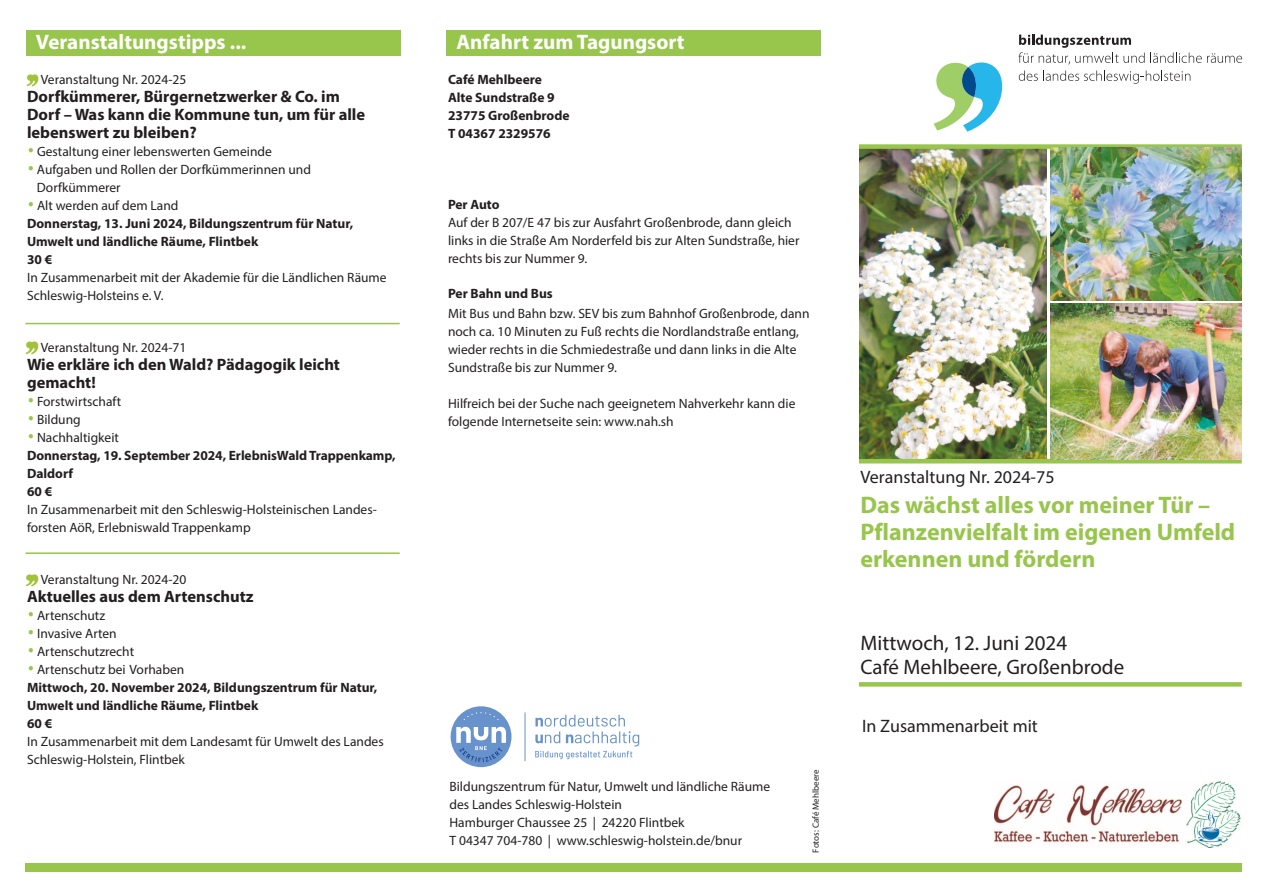
<style>
.page{position:relative;width:1263px;height:893px;background:#fff}
.page>*{position:absolute;margin:0;border:0;box-sizing:border-box;transform-origin:0 0}
.t1{font:34.5px "Myriad Pro";color:#98c54c}
.t2{font:700 24px/27px "Myriad Pro";color:#98c54c}
.t3{font:21px/24px "Myriad Pro";color:#231f20}
.t4{font:700 21px "Myriad Pro";color:#fff}
.t5{font:18px "Myriad Pro";color:#231f20}
.t6{font:700 16.5px/18px "Myriad Pro";color:#231f20}
.t7{font:13.5px/18px "Myriad Pro";color:#231f20}
.t8{font:700 13.5px/18px "Myriad Pro";color:#231f20}
.t9{font:9px "Myriad Pro";color:#231f20}
.s1{font-weight:400}
.s2{font-weight:700}
</style>
<div class="page">
<img style="left:859px;top:149px;width:187px;height:310px">
<div style="left:859px;top:682px;width:383px;height:5px;background:#98c54c"></div>
<hr style="left:859px;top:459px;width:383px;height:4px;background:#98c54c">
<div style="left:26px;top:863px;width:1216px;height:9px;background:#98c54c"></div>
<svg style="left:1018px;top:35px;width:224px;height:30px"></svg>
<svg style="left:1019px;top:71px;width:171px;height:13px"></svg>
<svg style="left:934px;top:62px;width:68px;height:70px"></svg>
<svg style="left:859px;top:144px;width:383px;height:5px;background:#9dc45e"></svg>
<div style="left:26px;top:30px;width:374px;height:25px;background:#98c54c"></div>
<hr style="left:26px;top:323px;width:374px;height:1px;background:#98c54c">
<svg style="left:26px;top:74px;width:13px;height:13px"></svg>
<svg style="left:26px;top:342px;width:12px;height:12px"></svg>
<div style="left:446px;top:30px;width:375px;height:25px;background:#98c54c"></div>
<svg style="left:535px;top:715px;width:104px;height:44px"></svg>
<hr style="left:525px;top:713px;width:1px;height:48px;background:#6892cc">
<div style="left:451px;top:706px;width:60px;height:61px;background:#6892cc;border-radius:50%"></div>
<svg style="left:464px;top:712px;width:35px;height:8px"></svg>
<svg style="left:456px;top:727px;width:50px;height:35px"></svg>
<hr style="left:26px;top:552px;width:374px;height:2px;background:#98c54c">
<svg style="left:26px;top:574px;width:12px;height:13px"></svg>
<img style="left:994px;top:781px;width:246px;height:66px">
<img style="left:1050px;top:148px;width:192px;height:152px">
<img style="left:1050px;top:304px;width:192px;height:156px">
<p class="t4" style="left:36px;top:34px;width:212px">Veranstaltungstipps ...</p>
<p class="t7" style="left:41px;top:72px;width:147px">Veranstaltung Nr. 2024-25</p>
<p class="t6" style="left:27px;top:89px;width:340px">Dorfkümmerer, Bürgernetzwerker &amp; Co. im<br>Dorf – Was kann die Kommune tun, um für alle lebenswert zu bleiben?</p>
<p class="t1" style="left:27px;top:128px;width:9px">.</p>
<p class="t7" style="left:37px;top:144px;width:236px">Gestaltung einer lebenswerten Gemeinde</p>
<p class="t1" style="left:27px;top:146px;width:9px">.</p>
<p class="t7" style="left:37px;top:162px;width:276px">Aufgaben und Rollen der Dorfkümmerinnen und<br>Dorfkümmerer</p>
<p class="t1" style="left:27px;top:182px;width:9px">.</p>
<p class="t7" style="left:37px;top:198px;width:143px">Alt werden auf dem Land</p>
<p class="t8" style="left:27px;top:216px;width:361px">Donnerstag, 13. Juni 2024, Bildungszentrum für Natur, Umwelt und ländliche Räume, Flintbek<br>30 €<br><span class="s1">In Zusammenarbeit mit der Akademie für die Ländlichen Räume Schleswig-Holsteins e. V.</span></p>
<p class="t7" style="left:41px;top:340px;width:147px">Veranstaltung Nr. 2024-71</p>
<p class="t6" style="left:27px;top:357px;width:314px">Wie erkläre ich den Wald? Pädagogik leicht gemacht!</p>
<p class="t1" style="left:27px;top:378px;width:9px">.</p>
<p class="t7" style="left:37px;top:394px;width:86px">Forstwirtschaft</p>
<p class="t1" style="left:27px;top:396px;width:9px">.</p>
<p class="t7" style="left:37px;top:412px;width:45px">Bildung</p>
<p class="t1" style="left:27px;top:414px;width:9px">.</p>
<p class="t7" style="left:37px;top:430px;width:84px">Nachhaltigkeit</p>
<p class="t7" style="left:27px;top:448px;width:370px"><span class="s2">Donnerstag, 19. September 2024, ErlebnisWald Trappenkamp, Daldorf<br>60 €<br></span>In Zusammenarbeit mit den Schleswig-Holsteinischen Landes&shy;forsten AöR, Erlebniswald Trappenkamp</p>
<p class="t7" style="left:41px;top:572px;width:147px">Veranstaltung Nr. 2024-20</p>
<p class="t6" style="left:27px;top:589px;width:228px">Aktuelles aus dem Artenschutz</p>
<p class="t1" style="left:27px;top:592px;width:9px">.</p>
<p class="t7" style="left:37px;top:608px;width:70px">Artenschutz</p>
<p class="t1" style="left:27px;top:610px;width:9px">.</p>
<p class="t7" style="left:37px;top:626px;width:81px">Invasive Arten</p>
<p class="t1" style="left:27px;top:628px;width:9px">.</p>
<p class="t7" style="left:37px;top:644px;width:99px">Artenschutzrecht</p>
<p class="t1" style="left:27px;top:646px;width:9px">.</p>
<p class="t7" style="left:37px;top:662px;width:149px">Artenschutz bei Vorhaben</p>
<p class="t8" style="left:27px;top:680px;width:358px">Mittwoch, 20. November 2024, Bildungszentrum für Natur, Umwelt und ländliche Räume, Flintbek<br>60 €<br><span class="s1">In Zusammenarbeit mit dem Landesamt für Umwelt des Landes Schleswig-Holstein, Flintbek</span></p>
<p class="t4" style="left:456px;top:34px;width:230px">Anfahrt zum Tagungsort</p>
<p class="t8" style="left:448px;top:72px;width:123px">Café Mehlbeere<br>Alte Sundstraße 9<br>23775 Großenbrode<br>T 04367 2329576</p>
<p class="t7" style="left:448px;top:197px;width:353px"><span class="s2">Per Auto<br></span>Auf der B 207/E 47 bis zur Ausfahrt Großenbrode, dann gleich links in die Straße Am Norderfeld bis zur Alten Sundstraße, hier rechts bis zur Nummer 9.</p>
<p class="t8" style="left:448px;top:286px;width:106px">Per Bahn und Bus</p>
<p class="t7" style="left:448px;top:306px;width:363px">Mit Bus und Bahn bzw. SEV bis zum Bahnhof Großenbrode, dann noch ca. 10 Minuten zu Fuß rechts die Nordlandstraße entlang, wieder rechts in die Schmiedestraße und dann links in die Alte Sundstraße bis zur Nummer 9.</p>
<p class="t7" style="left:448px;top:396px;width:349px">Hilfreich bei der Suche nach geeignetem Nahverkehr kann die folgende Internetseite sein: www.nah.sh</p>
<p class="t7" style="left:449px;top:779px;width:322px">Bildungszentrum für Natur, Umwelt und ländliche Räume des Landes Schleswig-Holstein<br>Hamburger Chaussee 25 | 24220 Flintbek<br>T 04347 704-780 | www.schleswig-holstein.de/bnur</p>
<p class="t9" style="left:812px;top:852px;width:85px;rotate:-90deg">Fotos: Café Mehlbeere</p>
<p class="t5" style="left:860px;top:470px;width:196px">Veranstaltung Nr. 2024-75</p>
<p class="t2" style="left:860px;top:493px;width:376px">Das wächst alles vor meiner Tür –<br>Pflanzenvielfalt im eigenen Umfeld erkennen und fördern</p>
<p class="t3" style="left:860px;top:633px;width:265px">Mittwoch, 12. Juni 2024<br>Café Mehlbeere, Großenbrode</p>
<p class="t5" style="left:862px;top:719px;width:177px">In Zusammenarbeit mit</p>
</div>
